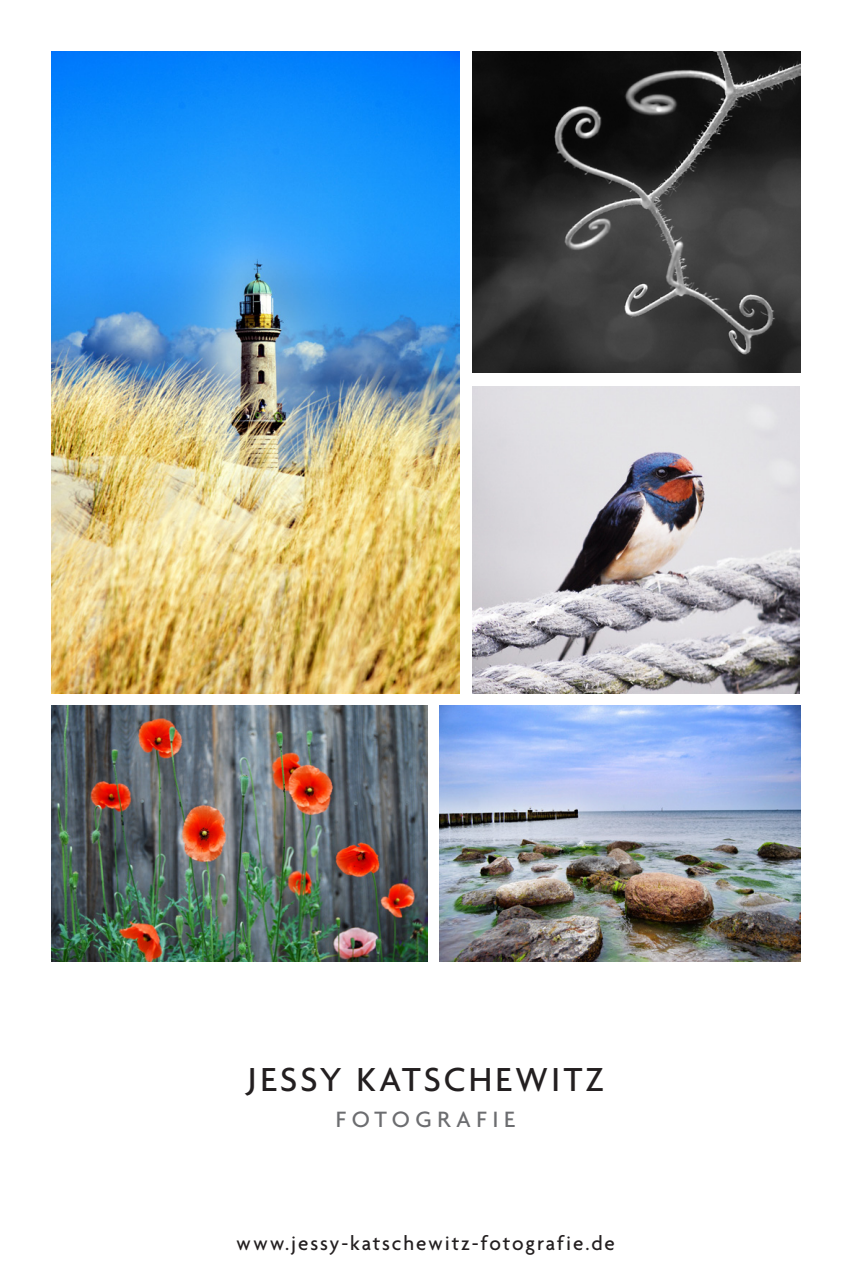
<style>
.page{position:relative;width:851px;height:1276px;background:#fff}
.page>*{position:absolute;margin:0;border:0;box-sizing:border-box;transform-origin:0 0}
.t1{font:500 36px "Agenda";letter-spacing:.09em;color:#231f20}
.t2{font:500 24px "Agenda";letter-spacing:.23em;color:#6c6d70}
.t3{font:500 21px "Agenda";letter-spacing:.09em;color:#231f20}
</style>
<div class="page">
<img style="left:472px;top:387px;width:327px;height:306px">
<img style="left:51px;top:705px;width:376px;height:256px">
<img style="left:440px;top:705px;width:359px;height:256px">
<img style="left:472px;top:51px;width:327px;height:321px">
<img style="left:51px;top:51px;width:408px;height:642px">
<h1 class="t1" style="left:247px;top:1057px;width:358px">Jessy Katschewitz</h1>
<p class="t2" style="left:336px;top:1104px;width:181px">Fotografie</p>
<p class="t3" style="left:236px;top:1230px;width:380px">www.jessy-katschewitz-fotografie.de</p>
</div>
